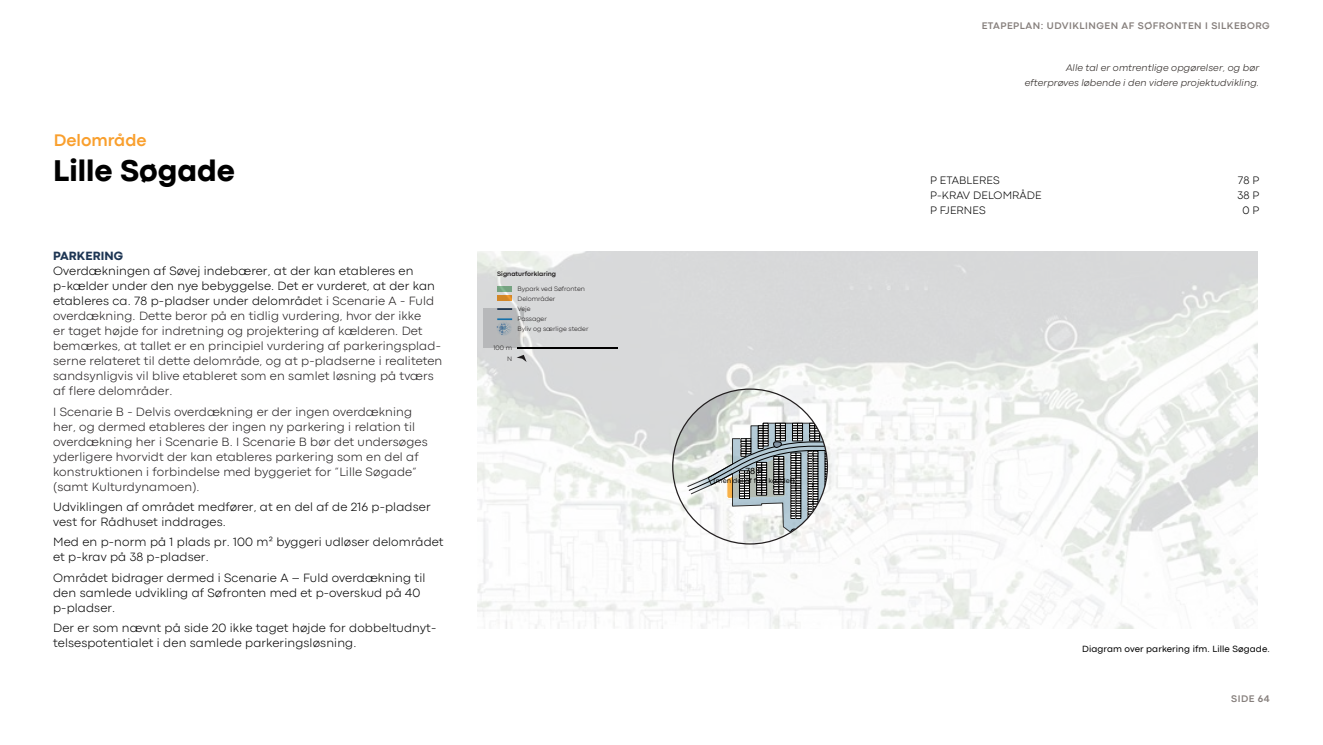
<style>
.page{position:relative;width:1323px;height:745px;background:#fff}
.page>*{position:absolute;margin:0;border:0;box-sizing:border-box;transform-origin:0 0}
.GV_Sideoverskrift{font:800 31.25px "Codec Pro";color:#000}
.GV_Underoverskrift{font:700 17.5px "Codec Pro";color:#f99f2d}
.GV_Brødtekst{font:300 12.5px/15px "Codec Pro";letter-spacing:.01em;color:#231f20}
.GV_Brødtekst-2{font:300 12.5px/15px "Codec Pro";letter-spacing:.01em;color:#000}
.GV_Brødoverskrift_niv__1{font:800 12.5px "Codec Pro";letter-spacing:.01em;color:#1e3654}
.GV_Brødtekst-3{font:300 11.25px "Codec Pro";letter-spacing:.01em;color:#000}
.GV_Brødtekst-4{font:italic 300 10px/15px "Codec Pro";letter-spacing:.01em;color:#241e1b;text-align:right}
.t1{font:700 10px "Codec Pro";letter-spacing:.05em;color:#867f7c}
.GV_Billedetekst{font:9.38px "Codec Pro";letter-spacing:.01em;color:#000}
.t2{font:9.25px "Codec Pro";color:#000}
.t3{font:7.12px "Codec Pro News";color:#000}
.t4{font:300 6.75px/10px "Codec Pro";color:#231f20;text-align:right}
.t5{font:700 6.75px "Codec Pro";color:#231f20}
.s1{color:#000}
</style>
<div class="page">
<img style="left:478px;top:251px;width:780px;height:377px">
<img style="left:673px;top:389px;width:154px;height:154px">
<svg style="left:687px;top:389px;width:141px;height:149px"></svg>
<hr style="left:517px;top:347px;width:101px;height:1px;background:#000001">
<svg style="left:517px;top:354px;width:10px;height:8px"></svg>
<div style="left:490px;top:314px;width:28px;height:27px;border:12px dashed #fff;border-radius:50%"></div>
<svg style="left:497px;top:285px;width:15px;height:6px"></svg>
<svg style="left:497px;top:295px;width:15px;height:6px"></svg>
<svg style="left:497px;top:308px;width:15px;height:2px"></svg>
<svg style="left:496px;top:318px;width:16px;height:18px"></svg>
<h4 class="GV_Underoverskrift" style="left:54px;top:129px;width:94px">Delområde</h4>
<h3 class="GV_Sideoverskrift" style="left:53px;top:152px;width:183px">Lille Søgade</h3>
<h5 class="GV_Brødoverskrift_niv__1" style="left:53px;top:248px;width:72px">PARKERING</h5>
<p class="GV_Brødtekst" style="left:53px;top:263px;width:391px"><span class="s1">Overdækningen af Søvej indebærer, at der kan etableres en p-kælder under den nye bebyggelse. Det er vurderet, at der kan etableres ca. 78 p-pladser under delområd</span>et i Scenarie A - Fuld overdækning. Dette beror på en tidlig vurdering, hvor der ikke<br>er taget højde for indretning og projektering af kælderen. Det bemærkes, at tallet er en principiel vurdering af parkeringsplad&shy;serne relateret til dette delområde, og at p-pladserne i realiteten sandsynligvis vil blive etableret som en samlet løsning på tværs af flere delområder.</p>
<p class="GV_Brødtekst" style="left:53px;top:403px;width:376px">I Scenarie B - Delvis overdækning er der ingen overdækning her, og dermed etableres der ingen ny parkering i relation til overdækning her i Scenarie B. I Scenarie B bør det undersøges yderligere hvorvidt der kan etableres parkering som en del af konstruktionen i forbindelse med byggeriet for ”Lille Søgade” (samt Kulturdynamoen).</p>
<p class="GV_Brødtekst-2" style="left:53px;top:499px;width:379px">Udviklingen af området medfører, at en del af de 216 p-pladser vest for Rådhuset inddrages.</p>
<p class="GV_Brødtekst-2" style="left:53px;top:534px;width:392px">Med en p-norm på 1 plads pr. 100 m² byggeri udløser delområdet et p-krav på 38 p-pladser.</p>
<p class="GV_Brødtekst-2" style="left:53px;top:569px;width:374px">Området bidrager dermed i Scenarie A – Fuld overdækning til den samlede udvikling af Søfronten med et p-overskud på 40 p-pladser.</p>
<p class="GV_Brødtekst-2" style="left:53px;top:620px;width:385px">Der er som nævnt på side 20 ikke taget højde for dobbeltudnyt&shy;telsespotentialet i den samlede parkeringsløsning.</p>
<p class="t5" style="left:497px;top:269px;width:60px">Signaturforklaring</p>
<p class="t4" style="left:517px;top:283px;width:73px;text-align:left">Bypark ved Søfronten<br>Delområder<br>Veje<br>Passager<br>Byliv og særlige steder</p>
<p class="t4" style="left:493px;top:341px;width:20px;line-height:11px">100 m<br>N</p>
<p class="t2" style="left:745px;top:465px;width:19px">78 P</p>
<p class="t3" style="left:713px;top:476px;width:83px">(men del af fuld kælder)</p>
<p class="t1" style="left:982px;top:20px;width:290px">ETAPEPLAN: UDVIKLINGEN AF SØFRONTEN I SILKEBORG</p>
<p class="GV_Brødtekst-4" style="left:1025px;top:60px;width:236px">Alle tal er omtrentlige opgørelser, og bør efterprøves løbende i den videre projektudvikling.</p>
<p class="GV_Brødtekst-3" style="left:930px;top:173px;width:71px">P ETABLERES</p>
<p class="GV_Brødtekst-3" style="left:1238px;top:173px;width:23px">78 P</p>
<p class="GV_Brødtekst-3" style="left:930px;top:188px;width:113px">P-KRAV DELOMRÅDE</p>
<p class="GV_Brødtekst-3" style="left:1237px;top:188px;width:23px">38 P</p>
<p class="GV_Brødtekst-3" style="left:930px;top:203px;width:57px">P FJERNES</p>
<p class="GV_Brødtekst-3" style="left:1242px;top:203px;width:18px">0 P</p>
<p class="GV_Billedetekst" style="left:1082px;top:642px;width:189px">Diagram over parkering ifm. Lille Søgade.</p>
<p class="t1" style="left:1231px;top:692px;width:40px">SIDE 64</p>
</div>
